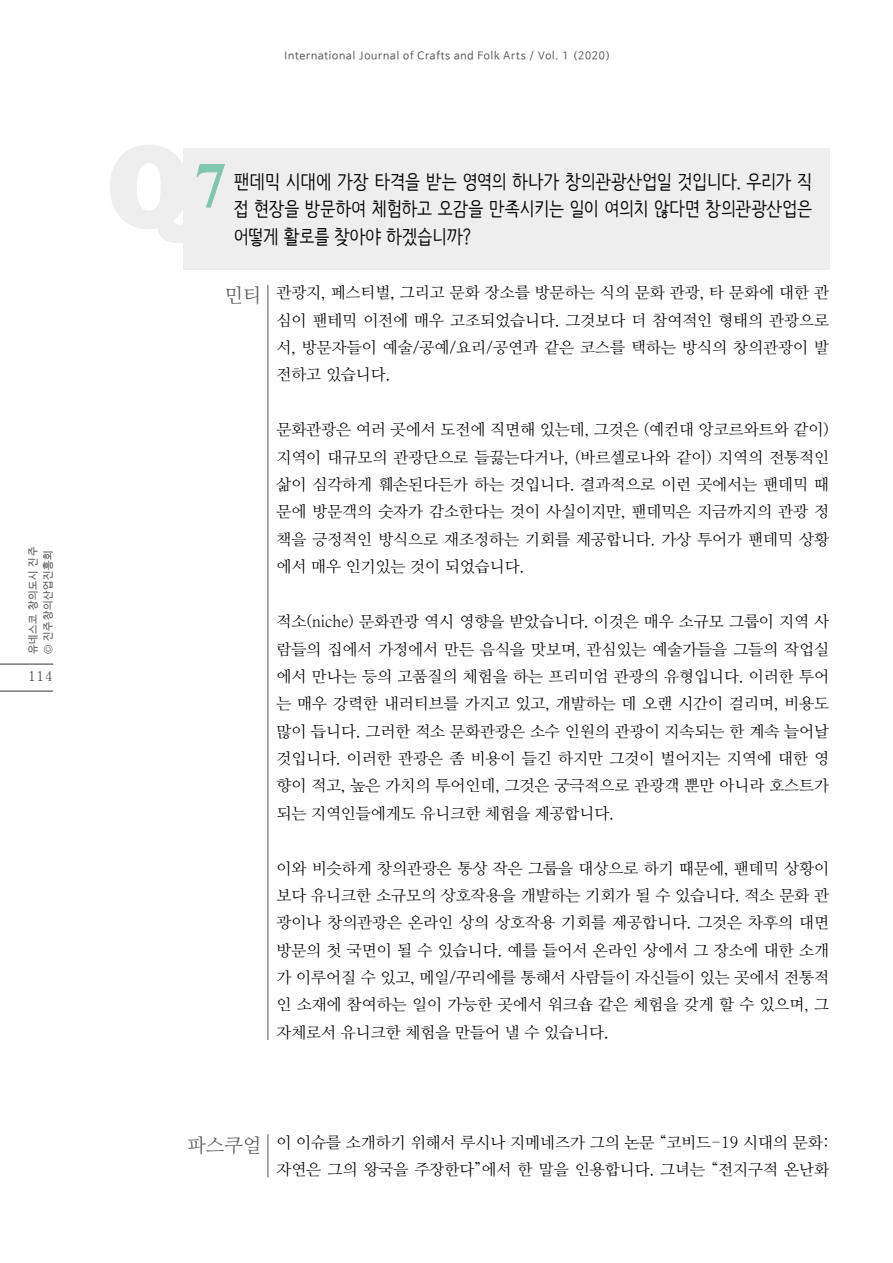
<style>
.page{position:relative;width:893px;height:1263px;background:#fff}
.page>*{position:absolute;margin:0;border:0;box-sizing:border-box;transform-origin:0 0}
.본문{font:700 64.5px "Times New Roman";color:#80c8ad}
.대담_-_문제{font:19.5px/27.3px "Nanum Barunpen";color:#000;text-align:justify}
.대담자_이름{font:19.5px "Nanum Myeongjo OTF";color:#565759}
.본문-_단락_앞_세로선{font:15.75px/27.3px "Nanum Myeongjo";color:#000;text-align:justify}
.t1{font:500 13.5px "Adobe Myungjo Std";color:#333}
.t2{font:10.5px/15px "Nanum Barun Gothic";letter-spacing:.075em;color:#565759}
</style>
<div class="page">
<hr style="left:0;top:691px;width:53px;height:1px;background:#333">
<hr style="left:0;top:664px;width:53px;height:1px;background:#333">
<hr style="left:267px;top:285px;width:1px;height:755px;background:#565759">
<hr style="left:267px;top:1134px;width:1px;height:43px;background:#565759">
<div style="left:183px;top:149px;width:646px;height:121px;background:#eee"></div>
<p class="t2" style="left:26px;top:654px;width:109px;rotate:-90deg">유네스코 창의도시 진주 © 진주창의산업진흥회</p>
<p class="t1" style="left:28px;top:669px;width:27px">114</p>
<p class="t2" style="left:285px;top:49px;width:327px">International Journal of Crafts and Folk Arts / Vol. 1 (2020)</p>
<p class="본문" style="left:194px;top:139px;width:34px">7</p>
<p class="대담_-_문제" style="left:234px;top:168px;width:580px">팬데믹 시대에 가장 타격을 받는 영역의 하나가 창의관광산업일 것입니다. 우리가 직 접 현장을 방문하여 체험하고 오감을 만족시키는 일이 여의치 않다면 창의관광산업은 어떻게 활로를 찾아야 하겠습니까?</p>
<p class="대담자_이름" style="left:224px;top:283px;width:39px">민티</p>
<p class="본문-_단락_앞_세로선" style="left:276px;top:279px;width:554px">관광지, 페스티벌, 그리고 문화 장소를 방문하는 식의 문화 관광, 타 문화에 대한 관 심이 팬테믹 이전에 매우 고조되었습니다. 그것보다 더 참여적인 형태의 관광으로 서, 방문자들이 예술/공예/요리/공연과 같은 코스를 택하는 방식의 창의관광이 발 전하고 있습니다.</p>
<p class="본문-_단락_앞_세로선" style="left:276px;top:416px;width:554px">문화관광은 여러 곳에서 도전에 직면해 있는데, 그것은 (예컨대 앙코르와트와 같이) 지역이 대규모의 관광단으로 들끓는다거나, (바르셀로나와 같이) 지역의 전통적인 삶이 심각하게 훼손된다든가 하는 것입니다. 결과적으로 이런 곳에서는 팬데믹 때 문에 방문객의 숫자가 감소한다는 것이 사실이지만, 팬데믹은 지금까지의 관광 정 책을 긍정적인 방식으로 재조정하는 기회를 제공합니다. 가상 투어가 팬데믹 상황 에서 매우 인기있는 것이 되었습니다.</p>
<p class="본문-_단락_앞_세로선" style="left:276px;top:608px;width:554px">적소(niche) 문화관광 역시 영향을 받았습니다. 이것은 매우 소규모 그룹이 지역 사 람들의 집에서 가정에서 만든 음식을 맛보며, 관심있는 예술가들을 그들의 작업실 에서 만나는 등의 고품질의 체험을 하는 프리미엄 관광의 유형입니다. 이러한 투어 는 매우 강력한 내러티브를 가지고 있고, 개발하는 데 오랜 시간이 걸리며, 비용도 많이 듭니다. 그러한 적소 문화관광은 소수 인원의 관광이 지속되는 한 계속 늘어날 것입니다. 이러한 관광은 좀 비용이 들긴 하지만 그것이 벌어지는 지역에 대한 영 향이 적고, 높은 가치의 투어인데, 그것은 궁극적으로 관광객 뿐만 아니라 호스트가 되는 지역인들에게도 유니크한 체험을 제공합니다.</p>
<p class="본문-_단락_앞_세로선" style="left:276px;top:854px;width:554px">이와 비슷하게 창의관광은 통상 작은 그룹을 대상으로 하기 때문에, 팬데믹 상황이 보다 유니크한 소규모의 상호작용을 개발하는 기회가 될 수 있습니다. 적소 문화 관 광이나 창의관광은 온라인 상의 상호작용 기회를 제공합니다. 그것은 차후의 대면 방문의 첫 국면이 될 수 있습니다. 예를 들어서 온라인 상에서 그 장소에 대한 소개 가 이루어질 수 있고, 메일/꾸리에를 통해서 사람들이 자신들이 있는 곳에서 전통적 인 소재에 참여하는 일이 가능한 곳에서 워크숍 같은 체험을 갖게 할 수 있으며, 그 자체로서 유니크한 체험을 만들어 낼 수 있습니다.</p>
<p class="대담자_이름" style="left:187px;top:1134px;width:76px">파스쿠얼</p>
<p class="본문-_단락_앞_세로선" style="left:276px;top:1128px;width:554px">이 이슈를 소개하기 위해서 루시나 지메네즈가 그의 논문 “코비드-19 시대의 문화: 자연은 그의 왕국을 주장한다”에서 한 말을 인용합니다. 그녀는 “전지구적 온난화</p>
</div>
